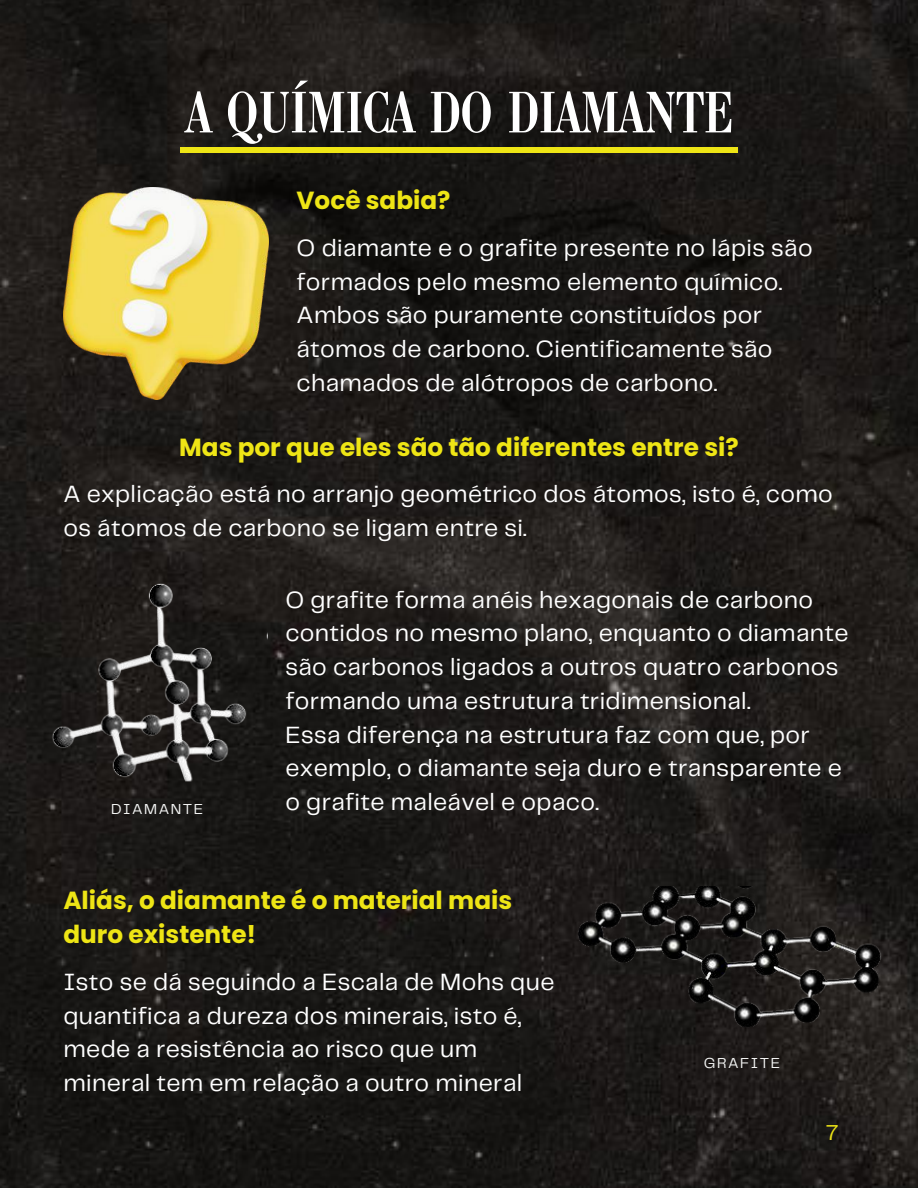
<style>
.page{position:relative;width:918px;height:1188px;background:#fff}
.page>*{position:absolute;margin:0;border:0;box-sizing:border-box;transform-origin:0 0}
.t1{font:condensed 61.95px "Bodoni";color:#fff}
.t2{font:700 24.75px/33.8px "Poppins";color:#eee515}
.t3{font:24.45px/33.8px "Telegraf";letter-spacing:.015em;color:#fff}
.t4{font:22.35px "Telegraf";color:#eee515}
.t5{font:15px "Telegraf";letter-spacing:.1em;color:#f3f4f3}
</style>
<div class="page">
<img style="left:0;top:0;width:918px;height:1188px">
<div style="left:180px;top:147px;width:558px;height:6px;background:#eee515"></div>
<img style="left:63px;top:187px;width:205px;height:213px">
<img style="left:46px;top:572px;width:222px;height:239px">
<img style="left:576px;top:887px;width:311px;height:150px">
<h1 class="t1" style="left:186px;top:74px;width:548px">A QUÍMICA DO DIAMANTE</h1>
<p class="t2" style="left:297px;top:184px;width:156px">Você sabia?</p>
<p class="t3" style="left:297px;top:232px;width:518px">O diamante e o grafite presente no lápis são formados pelo mesmo elemento químico.<br>Ambos são puramente constituídos por átomos de carbono. Cientificamente são chamados de alótropos de carbono.</p>
<p class="t2" style="left:179px;top:430px;width:561px">Mas por que eles são tão diferentes entre si?</p>
<p class="t3" style="left:63px;top:479px;width:771px">A explicação está no arranjo geométrico dos átomos, isto é, como os átomos de carbono se ligam entre si.</p>
<p class="t3" style="left:285px;top:584px;width:565px">O grafite forma anéis hexagonais de carbono contidos no mesmo plano, enquanto o diamante são carbonos ligados a outros quatro carbonos formando uma estrutura tridimensional.<br>Essa diferença na estrutura faz com que, por exemplo, o diamante seja duro e transparente e</p>
<p class="t5" style="left:111px;top:802px;width:93px">DIAMANTE</p>
<p class="t3" style="left:285px;top:786px;width:315px">o grafite maleável e opaco.</p>
<p class="t2" style="left:63px;top:884px;width:450px">Aliás, o diamante é o material mais duro existente!</p>
<p class="t3" style="left:63px;top:966px;width:493px">Isto se dá seguindo a Escala de Mohs que quantifica a dureza dos minerais, isto é, mede a resistência ao risco que um mineral tem em relação a outro mineral</p>
<p class="t5" style="left:704px;top:1057px;width:78px">GRAFITE</p>
<p class="t4" style="left:826px;top:1123px;width:14px">7</p>
</div>
